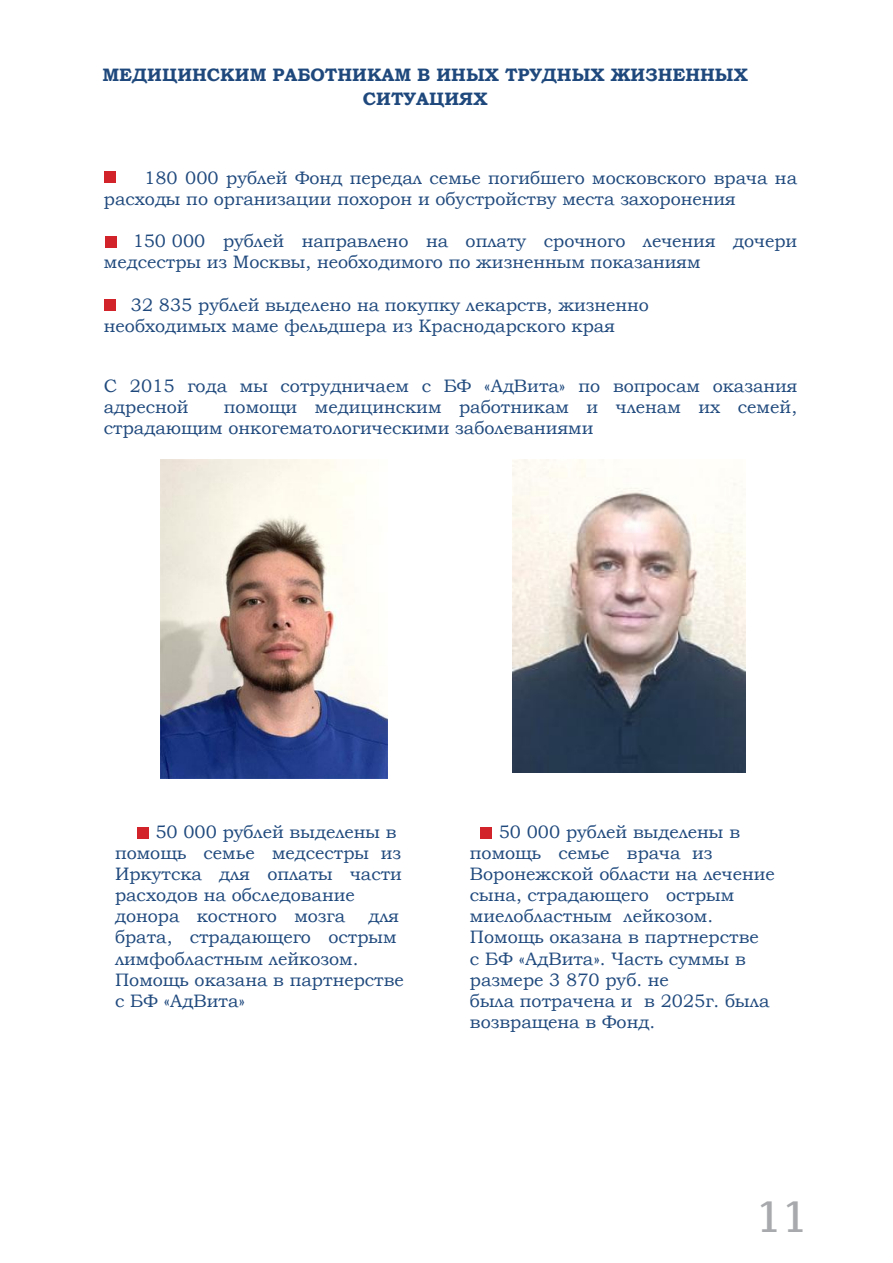
<style>
.page{position:relative;width:893px;height:1263px;background:#fff}
.page>*{position:absolute;margin:0;border:0;box-sizing:border-box;transform-origin:0 0}
.t1{font:43.5px "PT Serif Caption";color:#a7a9ac}
.t2{font:18px/21.1px "Bookman Old Style";color:#1f497d}
.t3{font:700 18px/24.3px "Bookman Old Style";color:#1f497d;text-align:center}
</style>
<div class="page">
<img style="left:161px;top:460px;width:227px;height:318px">
<img style="left:512px;top:460px;width:233px;height:312px">
<div style="left:104px;top:171px;width:12px;height:12px;background:#d2232a"></div>
<div style="left:105px;top:236px;width:12px;height:12px;background:#d2232a"></div>
<div style="left:104px;top:299px;width:12px;height:11px;background:#d2232a"></div>
<div style="left:137px;top:827px;width:12px;height:11px;background:#d2232a"></div>
<div style="left:480px;top:827px;width:12px;height:11px;background:#d2232a"></div>
<p class="t3" style="left:102px;top:62px;width:647px">МЕДИЦИНСКИМ РАБОТНИКАМ В ИНЫХ ТРУДНЫХ ЖИЗНЕННЫХ<br>СИТУАЦИЯХ</p>
<p class="t2" style="left:104px;top:167px;width:695px;text-indent:40px">180 000 рублей Фонд передал семье погибшего московского врача на расходы по организации похорон и обустройству места захоронения</p>
<p class="t2" style="left:104px;top:230px;width:695px;text-indent:29px">150 000 рублей направлено на оплату срочного лечения дочери медсестры из Москвы, необходимого по жизненным показаниям</p>
<p class="t2" style="left:104px;top:294px;width:547px;text-indent:27px">32 835 рублей выделено на покупку лекарств, жизненно необходимых маме фельдшера из Краснодарского края</p>
<p class="t2" style="left:104px;top:376px;width:695px">С 2015 года мы сотрудничаем с БФ «АдВита» по вопросам оказания адресной</p>
<p class="t2" style="left:104px;top:397px;width:695px;text-indent:120px">помощи медицинским работникам и членам их семей, страдающим онкогематологическими заболеваниями</p>
<p class="t2" style="left:115px;top:821px;width:288px;text-indent:40px">50 000 рублей выделены в помощь семье медсестры из<br>Иркутска для оплаты части расходов на обследование донора костного мозга</p>
<p class="t2" style="left:115px;top:906px;width:290px;text-indent:253px">для брата, страдающего острым лимфобластным лейкозом.<br>Помощь оказана в партнерстве с БФ «АдВита»</p>
<p class="t2" style="left:470px;top:821px;width:306px;text-indent:29px">50 000 рублей выделены в помощь семье врача из<br>Воронежской области на лечение сына, страдающего острым миелобластным лейкозом.<br>Помощь оказана в партнерстве<br>с БФ «АдВита». Часть суммы в размере 3 870 руб. не<br>была потрачена и в 2025г. была возвращена в Фонд.</p>
<h1 class="t1" style="left:756px;top:1188px;width:54px">11</h1>
</div>
